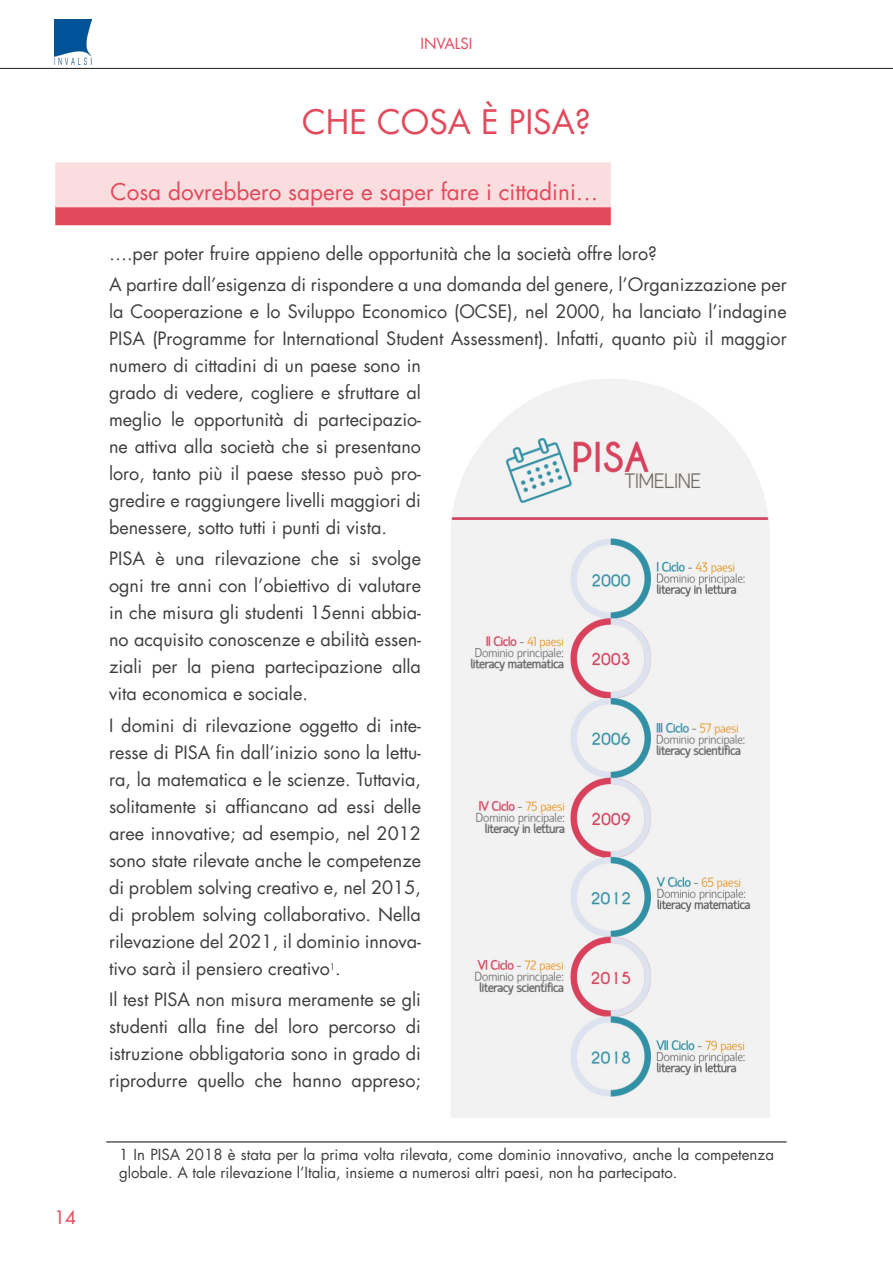
<style>
.page{position:relative;width:893px;height:1263px;background:#fff}
.page>*{position:absolute;margin:0;border:0;box-sizing:border-box;transform-origin:0 0}
.Capitoli{font:33px "Futura Std";color:#e24a5c}
.Titoletti_laterali{font:22.5px "Futura Std";color:#e24a5c}
.testo{font:18px/27px "Futura Std";color:#3e3e3f;text-align:justify}
.t1{font:18px "Futura Std";color:#e24a5c}
.Note_di_pagina{font:15px/18px "Futura Std";color:#3e3e3f}
.t2{font:15px "Futura Std";color:#e24a5c}
</style>
<div class="page">
<hr style="left:0;top:68px;width:893px;height:1px;background:#231f20">
<img style="left:55px;top:20px;width:37px;height:45px">
<div style="left:55px;top:206px;width:556px;height:19px;background:#e24a5c"></div>
<div style="left:55px;top:162px;width:556px;height:45px;background:#f9dddf"></div>
<hr style="left:106px;top:1141px;width:681px;height:1px;background:#231f20">
<img style="left:451px;top:379px;width:319px;height:739px">
<p class="t1" style="left:54px;top:1206px;width:24px">14</p>
<p class="t2" style="left:420px;top:33px;width:54px">INVALSI</p>
<p class="Capitoli" style="left:302px;top:100px;width:290px">CHE COSA È PISA?</p>
<p class="Titoletti_laterali" style="left:111px;top:177px;width:489px">Cosa dovrebbero sapere e saper fare i cittadini…</p>
<p class="testo" style="left:109px;top:240px;width:549px">….per poter fruire appieno delle opportunità che la società offre loro?</p>
<p class="testo" style="left:109px;top:271px;width:679px;text-align:left">A partire dall’esigenza di rispondere a una domanda del genere, l’Organizzazione per la Cooperazione e lo Sviluppo Economico (OCSE), nel 2000, ha lanciato l’indagine PISA (Programme for International Student Assessment). Infatti, quanto più il maggior numero di cittadini di un paese sono in<br>grado di vedere, cogliere e sfruttare al<br>meglio le opportunità di partecipazio-<br>ne attiva alla società che si presentano<br>loro, tanto più il paese stesso può pro-<br>gredire e raggiungere livelli maggiori di<br>benessere, sotto tutti i punti di vista.</p>
<p class="testo" style="left:109px;top:545px;width:313px">PISA è una rilevazione che si svolge ogni tre anni con l’obiettivo di valutare in che misura gli studenti 15enni abbia&shy;no acquisito conoscenze e abilità essen&shy;ziali per la piena partecipazione alla vita economica e sociale.</p>
<p class="testo" style="left:109px;top:712px;width:313px">I domini di rilevazione oggetto di inte&shy;resse di PISA fin dall’inizio sono la lettu&shy;ra, la matematica e le scienze. Tuttavia, solitamente si affiancano ad essi delle aree innovative; ad esempio, nel 2012 sono state rilevate anche le competenze di problem solving creativo e, nel 2015, di problem solving collaborativo. Nella rilevazione del 2021, il dominio innova&shy;tivo sarà il pensiero creativo<sup>1</sup>.</p>
<p class="testo" style="left:109px;top:986px;width:313px">Il test PISA non misura meramente se gli studenti alla fine del loro percorso di istruzione obbligatoria sono in grado di riprodurre quello che hanno appreso;</p>
<p class="Note_di_pagina" style="left:119px;top:1145px;width:656px">1 In PISA 2018 è stata per la prima volta rilevata, come dominio innovativo, anche la competenza globale. A tale rilevazione l’Italia, insieme a numerosi altri paesi, non ha partecipato.</p>
</div>
